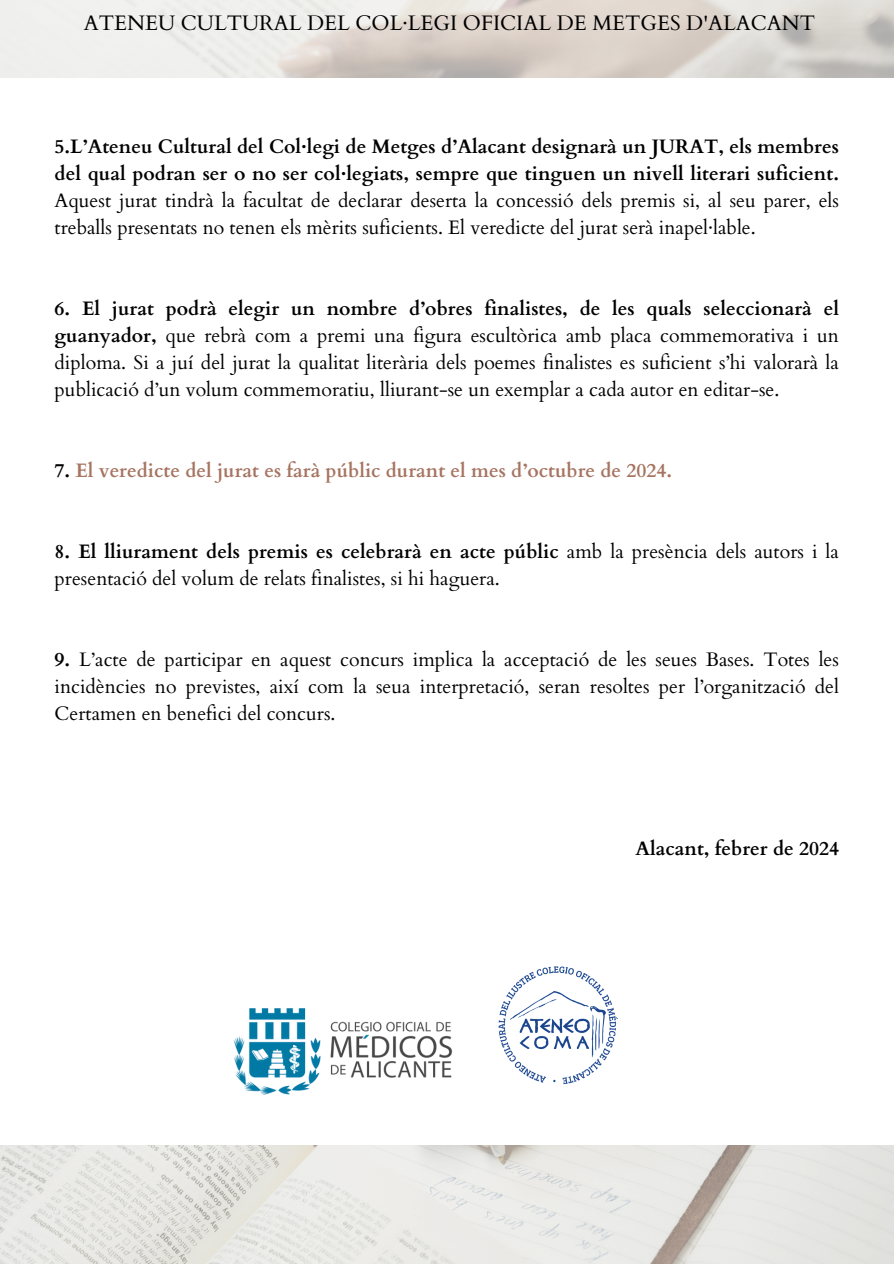
<style>
.page{position:relative;width:894px;height:1264px;background:#fff}
.page>*{position:absolute;margin:0;border:0;box-sizing:border-box;transform-origin:0 0}
.t1{font:21px "Cardo";color:#000}
.t2{font:19.5px/27px "Cardo";color:#000;text-align:justify}
.t3{font:700 19.5px "Cardo";color:#a67461}
.t4{font:700 19.5px "Cardo";color:#000}
.s1{font-weight:700}
.s2{color:#000}
</style>
<div class="page">
<img style="left:0;top:1145px;width:893px;height:118px">
<img style="left:233px;top:1008px;width:220px;height:87px">
<img style="left:498px;top:966px;width:120px;height:119px">
<p class="t1" style="left:84px;top:9px;width:732px">ATENEU CULTURAL DEL COL·LEGI OFICIAL DE METGES D'ALACANT</p>
<p class="t2" style="left:55px;top:133px;width:785px"><span class="s1">5.L’Ateneu Cultural del Col·legi de Metges d’Alacant designarà un JURAT, els membres del qual podran ser o no ser col·legiats, sempre que tinguen un nivell literari suficient.<br></span>Aquest jurat tindrà la facultat de declarar deserta la concessió dels premis si, al seu parer, els treballs presentats no tenen els mèrits suficients. El veredicte del jurat serà inapel·lable.</p>
<h1 class="t2" style="left:55px;top:295px;width:785px"><span class="s1">6. El jurat podrà elegir un nombre d’obres finalistes, de les quals seleccionarà el guanyador,</span> que rebrà com a premi una figura escultòrica amb placa commemorativa i un diploma. Si a juí del jurat la qualitat literària dels poemes finalistes es suficient s’hi valorarà la publicació d’un volum commemoratiu, lliurant-se un exemplar a cada autor en editar-se.</h1>
<p class="t3" style="left:55px;top:457px;width:619px"><span class="s2">7.</span> El veredicte del jurat es farà públic durant el mes d’octubre de 2024.</p>
<p class="t2" style="left:55px;top:538px;width:785px"><span class="s1">8. El lliurament dels premis es celebrarà en acte públic</span> amb la presència dels autors i la presentació del volum de relats finalistes, si hi haguera.</p>
<h2 class="t2" style="left:55px;top:646px;width:785px"><span class="s1">9.</span> L’acte de participar en aquest concurs implica la acceptació de les seues Bases. Totes les incidències no previstes, així com la seua interpretació, seran resoltes per l’organització del Certamen en benefici del concurs.</h2>
<p class="t4" style="left:635px;top:835px;width:205px">Alacant, febrer de 2024</p>
</div>
